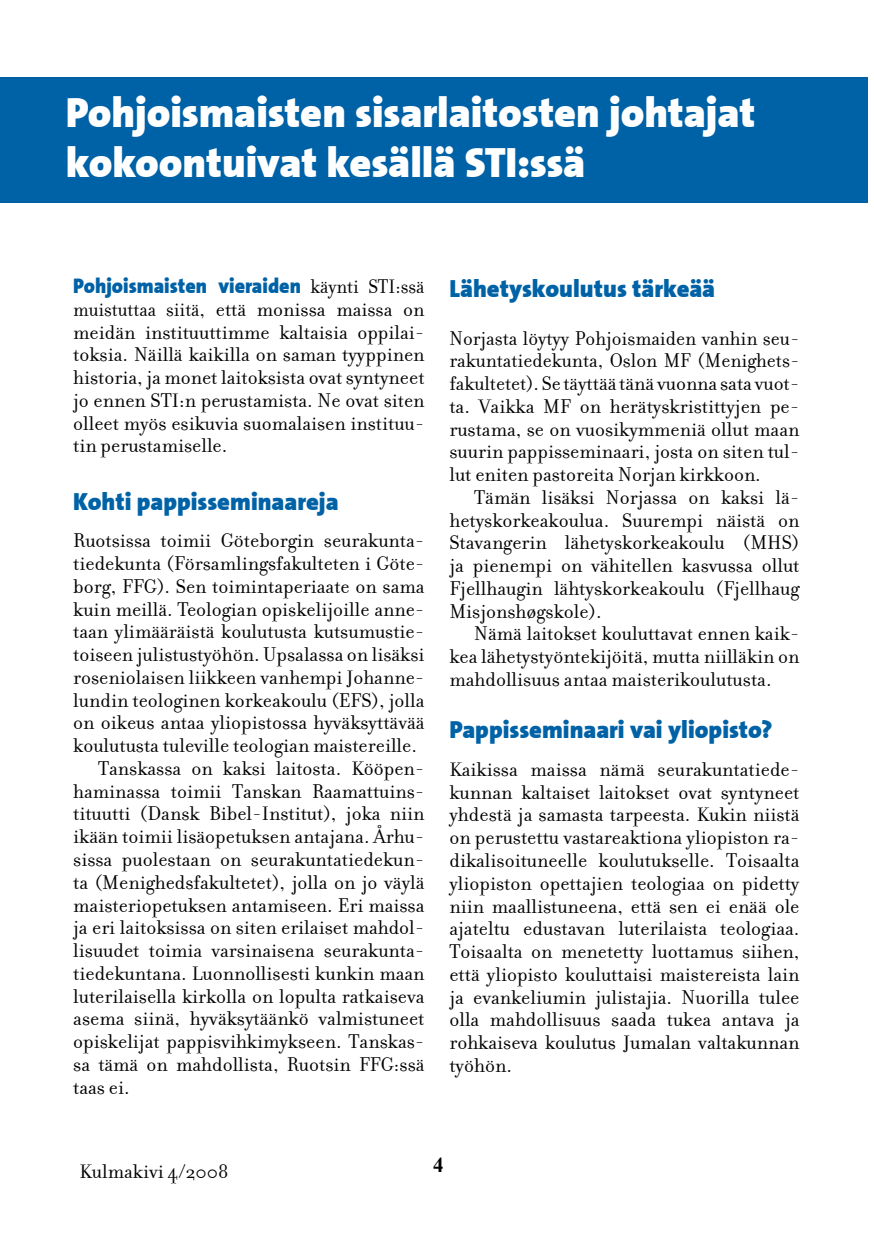
<style>
.page{position:relative;width:874px;height:1241px;background:#fff}
.page>*{position:absolute;margin:0;border:0;box-sizing:border-box;transform-origin:0 0}
.t1{font:42px/50.4px "The Sans Black Plain";letter-spacing:-.005em;color:#fff}
.t2{font:24.5px "The Sans Black Plain";color:#0062a6}
.t3{font:21px/22.8px "Filosofia";color:#000;text-align:justify}
.t4{font:21px/22.8px "Filosofia";color:#000;text-align:justify;scale:.95 1}
.t5{font:21px "The Sans Black Plain";color:#0062a6;scale:.95 1}
.s1{font-family:"Filosofia";color:#000}
</style>
<div class="page">
<div style="left:0;top:77px;width:867px;height:125px;background:#0062a6"></div>
<h1 class="t1" style="left:66px;top:87px;width:690px">Pohjoismaisten sisarlaitosten johtajat kokoontuivat kesällä STI:ssä</h1>
<p class="t5" style="left:73px;top:268px;width:371px">Pohjoismaisten vieraiden <span class="s1">käynti STI:ssä</span></p>
<p class="t4" style="left:73px;top:298px;width:371px">muistuttaa siitä, että monissa maissa on meidän instituuttimme kaltaisia oppilai&shy;toksia. Näillä kaikilla on saman tyyppinen historia, ja monet laitoksista ovat syntyneet jo ennen STI:n perustamista. Ne ovat siten olleet myös esikuvia suomalaisen instituu&shy;tin perustamiselle.</p>
<p class="t2" style="left:73px;top:480px;width:267px">Kohti pappisseminaareja</p>
<p class="t3" style="left:73px;top:529px;width:352px">Ruotsissa toimii Göteborgin seurakunta-</p>
<p class="t3" style="left:73px;top:552px;width:352px">tiedekunta (Församlingsfakulteten i Göte-</p>
<p class="t3" style="left:73px;top:575px;width:352px">borg, FFG). Sen toimintaperiaate on sama</p>
<p class="t3" style="left:73px;top:598px;width:352px">kuin meillä. Teologian opiskelijoille anne-</p>
<p class="t3" style="left:73px;top:620px;width:352px">taan ylimääräistä koulutusta kutsumustie-</p>
<p class="t3" style="left:73px;top:643px;width:352px">toiseen julistustyöhön. Upsalassa on lisäksi</p>
<p class="t3" style="left:73px;top:666px;width:352px">roseniolaisen liikkeen vanhempi Johanne-</p>
<p class="t3" style="left:73px;top:689px;width:352px">lundin teologinen korkeakoulu (EFS), jolla</p>
<p class="t3" style="left:73px;top:711px;width:352px">on oikeus antaa yliopistossa hyväksyttävää</p>
<p class="t3" style="left:73px;top:734px;width:345px">koulutusta tuleville teologian maistereille.</p>
<p class="t3" style="left:98px;top:757px;width:328px">Tanskassa on kaksi laitosta. Kööpen-</p>
<p class="t3" style="left:73px;top:780px;width:352px">haminassa toimii Tanskan Raamattuins-</p>
<p class="t3" style="left:73px;top:802px;width:352px">tituutti (Dansk Bibel-Institut), joka niin</p>
<p class="t3" style="left:73px;top:825px;width:352px">ikään toimii lisäopetuksen antajana. Århu-</p>
<p class="t3" style="left:73px;top:848px;width:352px">sissa puolestaan on seurakuntatiedekun-</p>
<p class="t3" style="left:73px;top:871px;width:352px">ta (Menighedsfakultetet), jolla on jo väylä</p>
<p class="t3" style="left:73px;top:893px;width:352px">maisteriopetuksen antamiseen. Eri maissa</p>
<p class="t3" style="left:73px;top:916px;width:352px">ja eri laitoksissa on siten erilaiset mahdol-</p>
<p class="t3" style="left:73px;top:939px;width:352px">lisuudet toimia varsinaisena seurakunta-</p>
<p class="t3" style="left:73px;top:962px;width:352px">tiedekuntana. Luonnollisesti kunkin maan</p>
<p class="t3" style="left:73px;top:984px;width:352px">luterilaisella kirkolla on lopulta ratkaiseva</p>
<p class="t3" style="left:73px;top:1007px;width:352px">asema siinä, hyväksytäänkö valmistuneet</p>
<p class="t3" style="left:73px;top:1030px;width:352px">opiskelijat pappisvihkimykseen. Tanskas-</p>
<p class="t3" style="left:73px;top:1053px;width:352px">sa tämä on mahdollista, Ruotsin FFG:ssä</p>
<p class="t3" style="left:73px;top:1075px;width:58px">taas ei.</p>
<p class="t2" style="left:449px;top:268px;width:267px">Lähetyskoulutus tärkeää</p>
<p class="t3" style="left:449px;top:327px;width:351px">Norjasta löytyy Pohjoismaiden vanhin seu&shy;rakuntatiedekunta, Oslon MF (Menighets&shy;fakultetet). Se täyttää tänä vuonna sata vuot&shy;ta. Vaikka MF on herätyskristittyjen pe&shy;rustama, se on vuosikymmeniä ollut maan suurin pappisseminaari, josta on siten tul&shy;lut eniten pastoreita Norjan kirkkoon.</p>
<p class="t3" style="left:449px;top:486px;width:351px;text-indent:25px">Tämän lisäksi Norjassa on kaksi lä&shy;hetyskorkeakoulua. Suurempi näistä on Stavangerin lähetyskorkeakoulu (MHS) ja pienempi on vähitellen kasvussa ollut Fjellhaugin lähtyskorkeakoulu (Fjellhaug Misjonshøgskole).</p>
<p class="t3" style="left:449px;top:622px;width:351px;text-indent:25px">Nämä laitokset kouluttavat ennen kaik&shy;kea lähetystyöntekijöitä, mutta niilläkin on mahdollisuus antaa maisterikoulutusta.</p>
<p class="t2" style="left:449px;top:709px;width:324px">Pappisseminaari vai yliopisto?</p>
<p class="t3" style="left:449px;top:758px;width:351px">Kaikissa maissa nämä seurakuntatiede&shy;kunnan kaltaiset laitokset ovat syntyneet yhdestä ja samasta tarpeesta. Kukin niistä on perustettu vastareaktiona yliopiston ra&shy;dikalisoituneelle koulutukselle. Toisaalta yliopiston opettajien teologiaa on pidetty niin maallistuneena, että sen ei enää ole ajateltu edustavan luterilaista teologiaa.<br>Toisaalta on menetetty luottamus siihen, että yliopisto kouluttaisi maistereista lain ja evankeliumin julistajia. Nuorilla tulee olla mahdollisuus saada tukea antava ja rohkaiseva koulutus Jumalan valtakunnan työhön.</p>
<p class="t3" style="left:79px;top:1159px;width:150px">Kulmakivi 4/2008</p>
</div>
